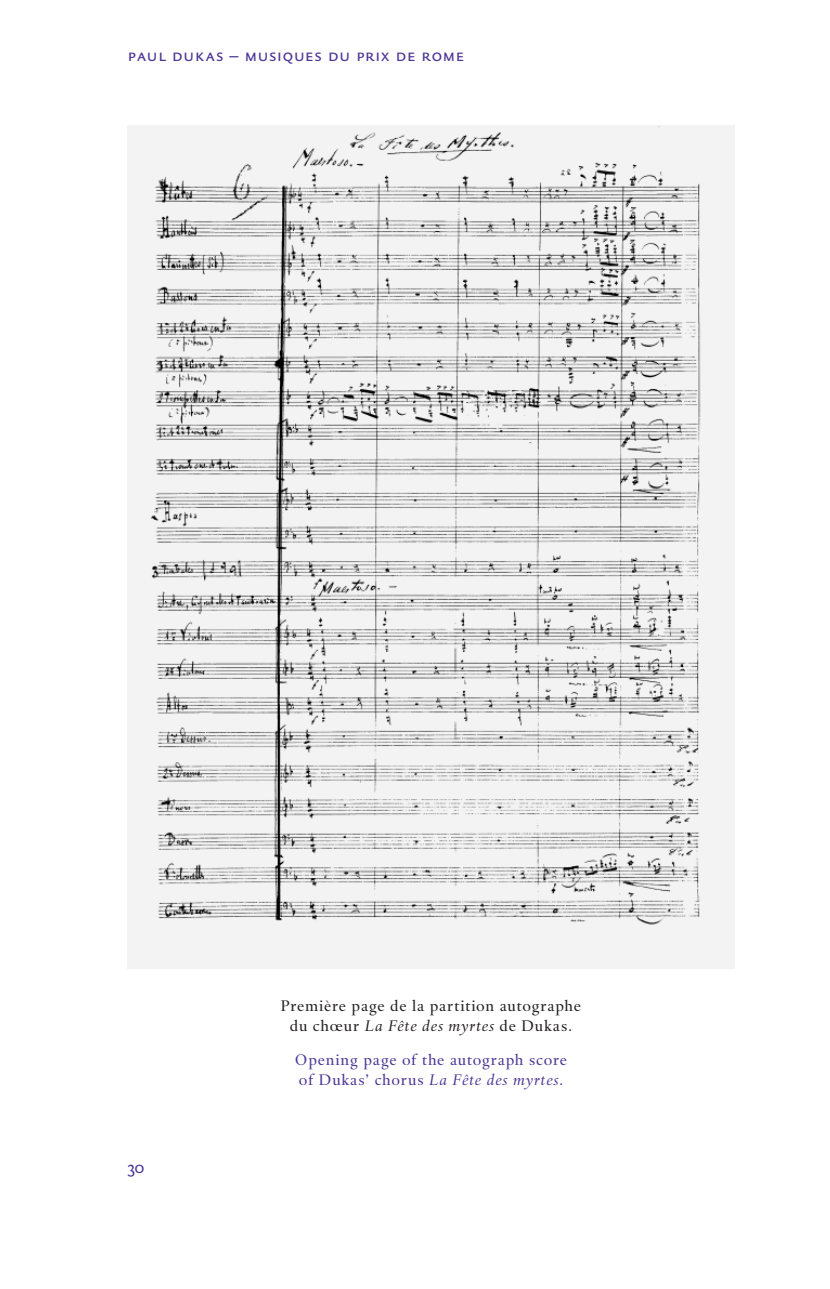
<style>
.page{position:relative;width:830px;height:1289px;background:#fff}
.page>*{position:absolute;margin:0;border:0;box-sizing:border-box;transform-origin:0 0}
.t1{font:18px "DTL Haarlemmer D Sans Caps";letter-spacing:.045em;color:#4d3595}
.t2{font:15.75px/20.2px "DTL Haarlemmer SD";letter-spacing:.05em;color:#231f20;text-align:center}
.t3{font:15.75px/20.2px "DTL Haarlemmer SD";letter-spacing:.05em;color:#4d3595}
.s1{font-style:italic}
</style>
<div class="page">
<img style="left:128px;top:125px;width:605px;height:843px">
<p class="t1" style="left:128px;top:44px;width:338px">paul dukas – musiques du prix de rome</p>
<p class="t1" style="left:128px;top:1156px;width:18px">30</p>
<p class="t2" style="left:280px;top:995px;width:302px">Première page de la partition autographe du chœur <span class="s1">La Fête des myrtes</span> de Dukas.</p>
<p class="t3" style="left:294px;top:1049px;width:274px">Opening page of the autograph score of Dukas’ chorus <span class="s1">La Fête des myrtes</span>.</p>
</div>
